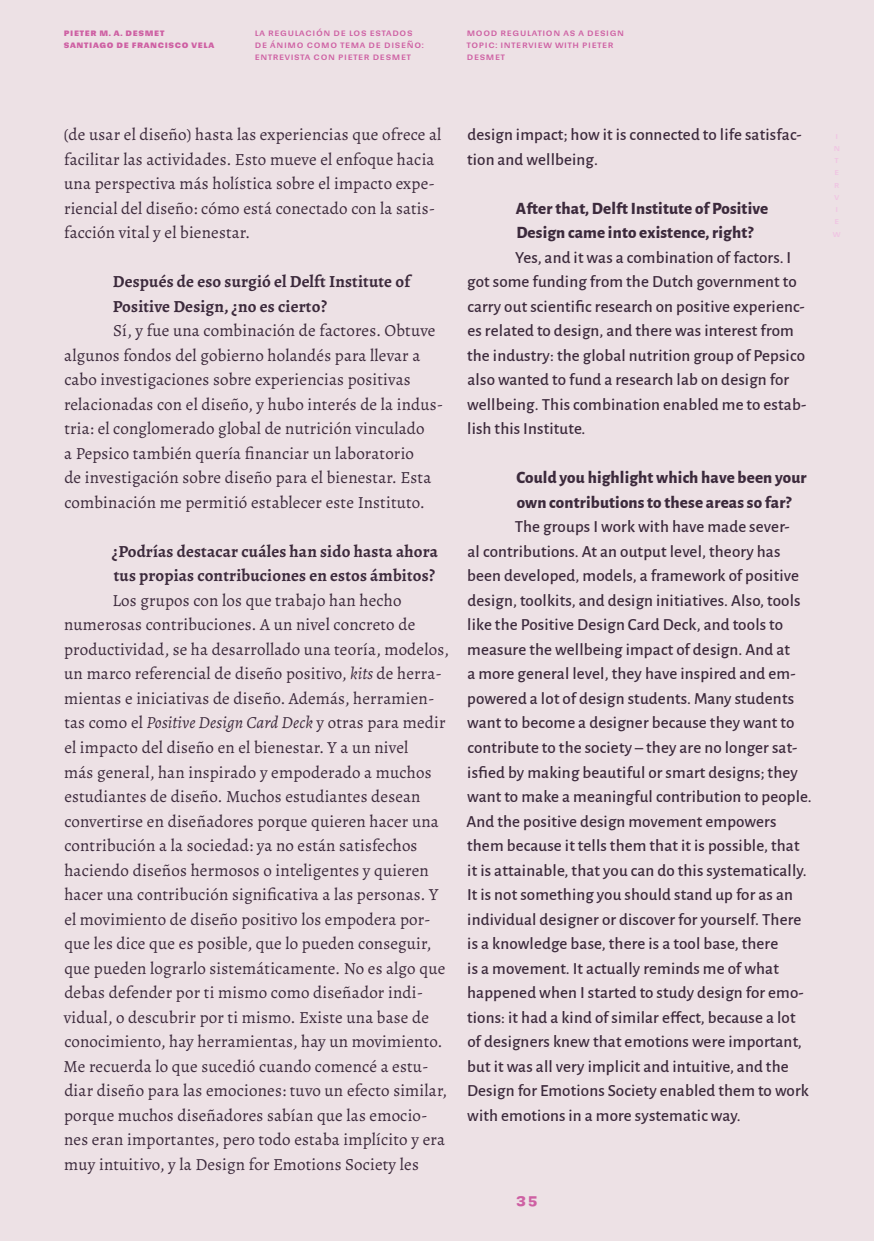
<style>
.page{position:relative;width:874px;height:1241px;background:#fff}
.page>*{position:absolute;margin:0;border:0;box-sizing:border-box;transform-origin:0 0}
.Respuestas{font:16.97px/24.5px "Alegreya";letter-spacing:.01em;color:#3c2a3c}
.Answers{font:500 16.97px/24.5px "Alegreya Sans";letter-spacing:.01em;color:#3c2a3c}
.Preguntas{font:700 16.97px/24.5px "Alegreya";letter-spacing:.01em;color:#3c2a3c}
.Questions{font:800 16.97px/24.5px "Alegreya Sans";letter-spacing:.01em;color:#3c2a3c}
.t1{font:700 14px "Sudamerican Grotesk";color:#ce60a3}
.t2{font:9.62px/12.2px "Sudamerican Grotesk";letter-spacing:.07em;color:#ce60a3}
.t3{font:700 9.62px/12.2px "Sudamerican Grotesk";letter-spacing:.07em;color:#ce60a3}
.t4{font:8.75px/12.2px "Sudamerican Grotesk";color:#f0c4e3}
.s1{font-style:italic}
</style>
<div class="page">
<div style="left:0;top:0;width:873px;height:1240px;background:#ede1e5"></div>
<p class="t3" style="left:64px;top:26px;width:152px">Pieter m. A. Desmet<br>Santiago de Francisco Vela</p>
<p class="t2" style="left:255px;top:26px;width:170px">La regulación de los estados de ánimo como tema de diseño: entrevista con Pieter Desmet</p>
<p class="t2" style="left:466px;top:26px;width:159px">Mood Regulation as a Design<br>Topic: I nterview with Pieter<br>Desmet</p>
<p class="Respuestas" style="left:64px;top:122px;width:379px">(de usar el diseño) hasta las experiencias que ofrece al facilitar las actividades. Esto mueve el enfoque hacia una perspectiva más holística sobre el impacto expe&shy;riencial del diseño: cómo está conectado con la satis&shy;facción vital y el bienestar.</p>
<p class="Preguntas" style="left:113px;top:269px;width:298px">Después de eso surgió el Delft Institute of<br>Positive Design, ¿no es cierto?</p>
<p class="Respuestas" style="left:64px;top:318px;width:381px;text-indent:49px">Sí, y fue una combinación de factores. Obtuve algunos fondos del gobierno holandés para llevar a cabo investigaciones sobre experiencias positivas relacionadas con el diseño, y hubo interés de la indus&shy;tria: el conglomerado global de nutrición vinculado<br>a Pepsico también quería financiar un laboratorio<br>de investigación sobre diseño para el bienestar. Esta combinación me permitió establecer este Instituto.</p>
<p class="Preguntas" style="left:112px;top:538px;width:327px">¿Podrías destacar cuáles han sido hasta ahora tus propias contribuciones en estos ámbitos?</p>
<p class="Respuestas" style="left:64px;top:588px;width:387px;text-indent:49px">Los grupos con los que trabajo han hecho numerosas contribuciones. A un nivel concreto de productividad, se ha desarrollado una teoría, modelos, un marco referencial de diseño positivo, <span class="s1">kits</span> de herra&shy;mientas e iniciativas de diseño. Además, herramien&shy;tas como el <span class="s1">Positive Design Card Deck</span> y otras para medir el impacto del diseño en el bienestar. Y a un nivel<br>más general, han inspirado y empoderado a muchos estudiantes de diseño. Muchos estudiantes desean convertirse en diseñadores porque quieren hacer una contribución a la sociedad: ya no están satisfechos haciendo diseños hermosos o inteligentes y quieren hacer una contribución significativa a las personas. Y el movimiento de diseño positivo los empodera por&shy;que les dice que es posible, que lo pueden conseguir, que pueden lograrlo sistemáticamente. No es algo que debas defender por ti mismo como diseñador indi&shy;vidual, o descubrir por ti mismo. Existe una base de conocimiento, hay herramientas, hay un movimiento.<br>Me recuerda lo que sucedió cuando comencé a estu&shy;diar diseño para las emociones: tuvo un efecto similar, porque muchos diseñadores sabían que las emocio&shy;nes eran importantes, pero todo estaba implícito y era muy intuitivo, y la Design for Emotions Society les</p>
<p class="Answers" style="left:467px;top:121px;width:336px">design impact; how it is connected to life satisfac&shy;tion and wellbeing.</p>
<p class="Questions" style="left:515px;top:194px;width:254px">After that, Delft Institute of Positive<br>Design came into existence, right?</p>
<p class="Answers" style="left:467px;top:244px;width:340px;text-indent:48px">Yes, and it was a combination of factors. I got some funding from the Dutch government to carry out scientific research on positive experienc&shy;es related to design, and there was interest from the industry: the global nutrition group of Pepsico also wanted to fund a research lab on design for wellbeing. This combination enabled me to estab&shy;lish this Institute.</p>
<p class="Questions" style="left:516px;top:464px;width:291px">Could you highlight which have been your own contributions to these areas so far?</p>
<p class="Answers" style="left:466px;top:513px;width:346px;text-indent:48px">The groups I work with have made sever-<br>al contributions. At an output level, theory has been developed, models, a framework of positive design, toolkits, and design initiatives. Also, tools like the Positive Design Card Deck, and tools to measure the wellbeing impact of design. And at<br>a more general level, they have inspired and em&shy;powered a lot of design students. Many students want to become a designer because they want to contribute to the society – they are no longer sat&shy;isfied by making beautiful or smart designs; they want to make a meaningful contribution to people.<br>And the positive design movement empowers them because it tells them that it is possible, that it is attainable, that you can do this systematically.<br>It is not something you should stand up for as an individual designer or discover for yourself. There is a knowledge base, there is a tool base, there<br>is a movement. It actually reminds me of what happened when I started to study design for emo&shy;tions: it had a kind of similar effect, because a lot of designers knew that emotions were important, but it was all very implicit and intuitive, and the Design for Emotions Society enabled them to work with emotions in a more systematic way.</p>
<p class="t1" style="left:515px;top:1187px;width:24px">35</p>
<p class="t4" style="left:832px;top:129px;width:9px">i n t e r v i e w</p>
</div>
